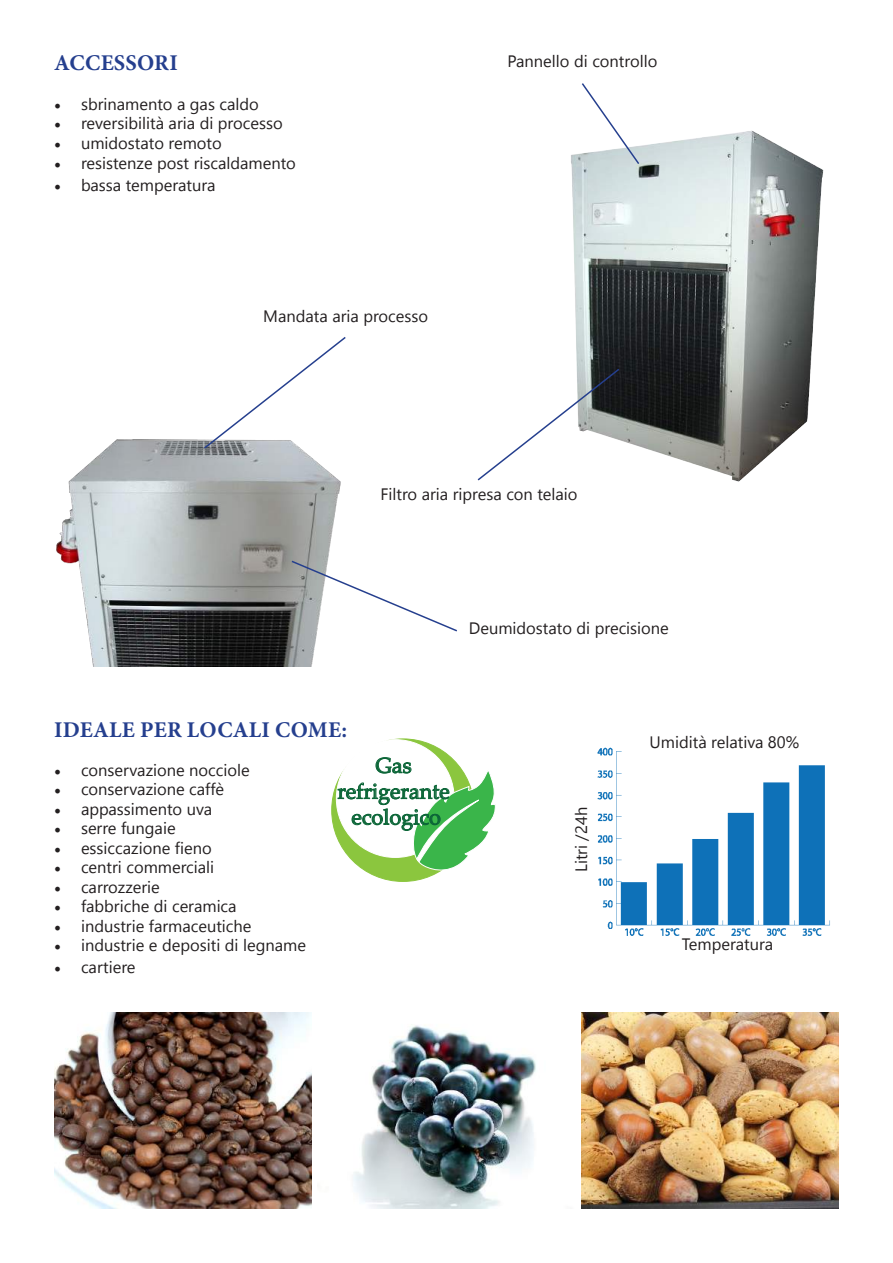
<style>
.page{position:relative;width:893px;height:1263px;background:#fff}
.page>*{position:absolute;margin:0;border:0;box-sizing:border-box;transform-origin:0 0}
.t1{font:700 22.5px "Minion Pro";letter-spacing:.01em;color:#253f8e}
.t2{font:21.6px/25.8px "Palatino Linotype";color:#0c6638;text-align:center}
.t3{font:16.5px "Khmer UI";color:#231f20}
.s1{font-family:"Minion Pro";font-size:18px}
</style>
<div class="page">
<img style="left:582px;top:1012px;width:257px;height:197px">
<img style="left:353px;top:1025px;width:183px;height:184px">
<img style="left:54px;top:1012px;width:257px;height:197px">
<div style="left:332px;top:739px;width:142px;height:142px;background:#8bc63e;border-radius:50%"></div>
<div style="left:336px;top:740px;width:118px;height:117px;background:#fff;border-radius:50%"></div>
<svg style="left:337px;top:757px;width:159px;height:118px"></svg>
<img style="left:597px;top:747px;width:233px;height:189px">
<img style="left:571px;top:130px;width:253px;height:352px">
<svg style="left:477px;top:367px;width:144px;height:115px"></svg>
<svg style="left:580px;top:83px;width:61px;height:83px"></svg>
<img style="left:56px;top:439px;width:285px;height:228px">
<svg style="left:202px;top:337px;width:144px;height:113px"></svg>
<svg style="left:290px;top:559px;width:167px;height:74px"></svg>
<h1 class="t1" style="left:54px;top:47px;width:125px">ACCESSORI</h1>
<p class="t3" style="left:54px;top:94px;width:206px"><span class="s1">•</span> sbrinamento a gas caldo</p>
<p class="t3" style="left:54px;top:114px;width:230px"><span class="s1">•</span> reversibilità aria di processo</p>
<p class="t3" style="left:54px;top:134px;width:169px"><span class="s1">•</span> umidostato remoto</p>
<p class="t3" style="left:54px;top:154px;width:243px"><span class="s1">•</span> resistenze post riscaldamento</p>
<p class="t3" style="left:54px;top:175px;width:163px"><span class="s1">•</span> bassa temperatura</p>
<p class="t3" style="left:263px;top:307px;width:167px">Mandata aria processo</p>
<p class="t3" style="left:507px;top:51px;width:151px">Pannello di controllo</p>
<p class="t3" style="left:380px;top:485px;width:199px">Filtro aria ripresa con telaio</p>
<p class="t3" style="left:469px;top:618px;width:202px">Deumidostato di precisione</p>
<h1 class="t1" style="left:54px;top:714px;width:295px">IDEALE PER LOCALI COME:</h1>
<p class="t3" style="left:54px;top:760px;width:197px"><span class="s1">•</span> conservazione nocciole</p>
<p class="t3" style="left:54px;top:780px;width:172px"><span class="s1">•</span> conservazione caffè</p>
<p class="t3" style="left:54px;top:799px;width:160px"><span class="s1">•</span> appassimento uva</p>
<p class="t3" style="left:54px;top:819px;width:123px"><span class="s1">•</span> serre fungaie</p>
<p class="t3" style="left:54px;top:838px;width:159px"><span class="s1">•</span> essiccazione fieno</p>
<p class="t3" style="left:54px;top:858px;width:162px"><span class="s1">•</span> centri commerciali</p>
<p class="t3" style="left:54px;top:877px;width:107px"><span class="s1">•</span> carrozzerie</p>
<p class="t3" style="left:54px;top:897px;width:184px"><span class="s1">•</span> fabbriche di ceramica</p>
<p class="t3" style="left:54px;top:916px;width:199px"><span class="s1">•</span> industrie farmaceutiche</p>
<p class="t3" style="left:54px;top:936px;width:253px"><span class="s1">•</span> industrie e depositi di legname</p>
<p class="t3" style="left:54px;top:957px;width:83px"><span class="s1">•</span> cartiere</p>
<h2 class="t2" style="left:337px;top:752px;width:114px">Gas refrigerante ecologico</h2>
<p class="t3" style="left:572px;top:872px;width:67px;rotate:-90deg">Litri /24h</p>
<p class="t3" style="left:650px;top:732px;width:151px">Umidità relativa 80%</p>
<p class="t3" style="left:682px;top:935px;width:93px">Temperatura</p>
</div>
